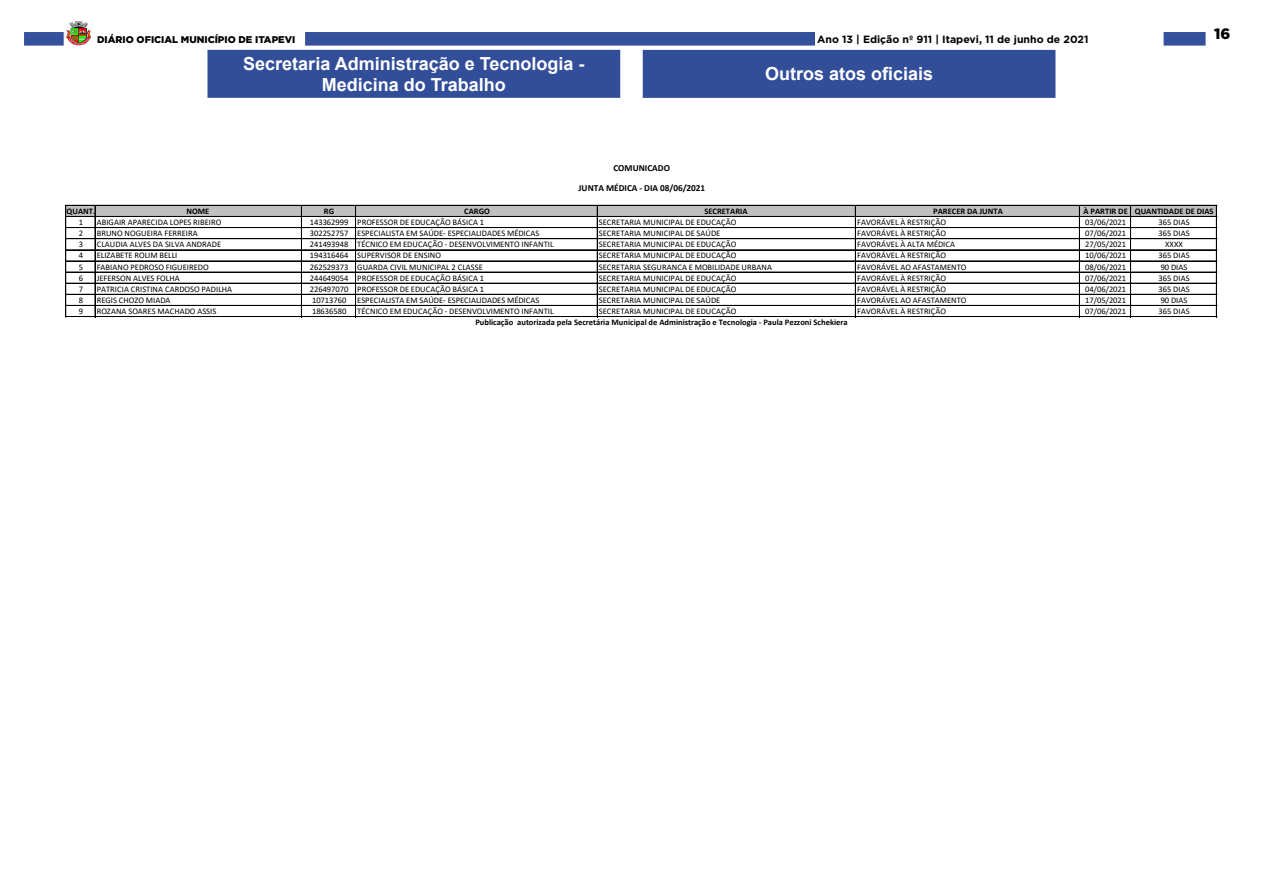
<style>
.page{position:relative;width:1263px;height:893px;background:#fff}
.page>*{position:absolute;margin:0;border:0;box-sizing:border-box;transform-origin:0 0}
.t1{font:700 18px "Arial";color:#fff}
.t2{font:900 15px "Gotham";color:#000}
.t3{font:700 10.5px "Gotham";color:#000}
.t4{font:900 9.75px "Gotham";color:#000}
.t5{font:700 9.3px "Calibri";letter-spacing:-.005em;color:#000}
.t6{font:8.55px "Calibri";color:#000}
.t7{font:700 8.55px "Calibri";color:#000}
</style>
<div class="page">
<div style="left:24px;top:32px;width:40px;height:14px;background:#34519d;border:1px solid #334f9b"></div>
<div style="left:1163px;top:32px;width:42px;height:14px;background:#34519d;border:1px solid #334f9b"></div>
<img style="left:66px;top:21px;width:25px;height:25px">
<div style="left:305px;top:32px;width:510px;height:14px;background:#34519d;border:1px solid #334f9b"></div>
<div style="left:208px;top:50px;width:412px;height:47px;background:#324e99"></div>
<div style="left:207px;top:50px;width:413px;height:48px;border:1px solid #324e99"></div>
<div style="left:643px;top:50px;width:412px;height:47px;background:#324e99"></div>
<div style="left:643px;top:50px;width:412px;height:48px;border:1px solid #324e99"></div>
<div style="left:66px;top:206px;width:1151px;height:11px;background:#c0c0c0"></div>
<hr style="left:65px;top:205px;width:1px;height:112px;background:#000">
<hr style="left:66px;top:205px;width:1px;height:112px;background:#000">
<hr style="left:95px;top:206px;width:1px;height:111px;background:#000">
<hr style="left:301px;top:206px;width:1px;height:111px;background:#000">
<hr style="left:355px;top:206px;width:1px;height:111px;background:#000">
<hr style="left:597px;top:206px;width:1px;height:111px;background:#000">
<hr style="left:855px;top:206px;width:1px;height:111px;background:#000">
<hr style="left:1079px;top:206px;width:1px;height:111px;background:#000">
<hr style="left:1130px;top:206px;width:1px;height:111px;background:#000">
<hr style="left:1216px;top:206px;width:1px;height:111px;background:#000">
<hr style="left:66px;top:205px;width:1151px;height:1px;background:#000">
<hr style="left:66px;top:216px;width:1151px;height:1px;background:#000">
<hr style="left:66px;top:227px;width:1151px;height:1px;background:#000">
<hr style="left:66px;top:238px;width:1151px;height:1px;background:#000">
<hr style="left:66px;top:239px;width:1151px;height:1px;background:#000">
<hr style="left:66px;top:250px;width:1151px;height:1px;background:#000">
<hr style="left:66px;top:261px;width:1151px;height:1px;background:#000">
<hr style="left:66px;top:272px;width:1151px;height:1px;background:#000">
<hr style="left:66px;top:283px;width:1151px;height:1px;background:#000">
<hr style="left:66px;top:294px;width:1151px;height:1px;background:#000">
<hr style="left:66px;top:305px;width:1151px;height:1px;background:#000">
<hr style="left:66px;top:316px;width:1151px;height:1px;background:#000">
<p class="t4" style="left:97px;top:33px;width:200px">DIÁRIO OFICIAL MUNICÍPIO DE ITAPEVI</p>
<p class="t3" style="left:817px;top:33px;width:273px">Ano 13 | Edição nº 911 | Itapevi, 11 de junho de 2021</p>
<p class="t1" style="left:243px;top:51px;width:343px">Secretaria Administração e Tecnologia -</p>
<p class="t1" style="left:322px;top:72px;width:186px">Medicina do Trabalho</p>
<p class="t5" style="left:613px;top:161px;width:58px">COMUNICADO</p>
<p class="t5" style="left:578px;top:181px;width:128px">JUNTA MÉDICA - DIA 08/06/2021</p>
<p class="t1" style="left:765px;top:61px;width:170px">Outros atos oficiais</p>
<h2 class="t2" style="left:1214px;top:23px;width:18px">16</h2>
<p class="t7" style="left:67px;top:205px;width:30px">QUANT.</p>
<p class="t7" style="left:186px;top:205px;width:24px">NOME</p>
<p class="t7" style="left:324px;top:205px;width:12px">RG</p>
<p class="t7" style="left:464px;top:205px;width:27px">CARGO</p>
<p class="t7" style="left:704px;top:205px;width:45px">SECRETARIA</p>
<p class="t7" style="left:933px;top:205px;width:71px">PARECER DA JUNTA</p>
<p class="t7" style="left:1083px;top:205px;width:132px">À PARTIR DE QUANTIDADE DE DIAS</p>
<p class="t6" style="left:79px;top:216px;width:6px">1</p>
<p class="t6" style="left:97px;top:216px;width:126px">ABIGAIR APARECIDA LOPES RIBEIRO</p>
<p class="t6" style="left:310px;top:216px;width:176px">143362999 PROFESSOR DE EDUCAÇÃO BÁSICA 1</p>
<p class="t6" style="left:599px;top:216px;width:139px">SECRETARIA MUNICIPAL DE EDUCAÇÃO</p>
<p class="t6" style="left:857px;top:216px;width:91px">FAVORÁVEL À RESTRIÇÃO</p>
<p class="t6" style="left:1085px;top:216px;width:42px">03/06/2021</p>
<p class="t6" style="left:1158px;top:216px;width:33px">365 DIAS</p>
<p class="t6" style="left:79px;top:227px;width:6px">2</p>
<p class="t6" style="left:97px;top:227px;width:102px">BRUNO NOGUEIRA FERREIRA</p>
<p class="t6" style="left:310px;top:227px;width:231px">302252757 ESPECIALISTA EM SAÚDE- ESPECIALIDADES MÉDICAS</p>
<p class="t6" style="left:599px;top:227px;width:123px">SECRETARIA MUNICIPAL DE SAÚDE</p>
<p class="t6" style="left:857px;top:227px;width:91px">FAVORÁVEL À RESTRIÇÃO</p>
<p class="t6" style="left:1085px;top:227px;width:42px">07/06/2021</p>
<p class="t6" style="left:1158px;top:227px;width:33px">365 DIAS</p>
<p class="t6" style="left:79px;top:239px;width:6px">3</p>
<p class="t6" style="left:97px;top:239px;width:126px">CLAUDIA ALVES DA SILVA ANDRADE</p>
<p class="t6" style="left:310px;top:239px;width:245px">241493948 TÉCNICO EM EDUCAÇÃO - DESENVOLVIMENTO INFANTIL</p>
<p class="t6" style="left:599px;top:239px;width:139px">SECRETARIA MUNICIPAL DE EDUCAÇÃO</p>
<p class="t6" style="left:857px;top:239px;width:99px">FAVORÁVEL À ALTA MÉDICA</p>
<p class="t6" style="left:1085px;top:239px;width:42px">27/05/2021</p>
<p class="t6" style="left:1165px;top:239px;width:19px">XXXX</p>
<p class="t6" style="left:79px;top:250px;width:6px">4</p>
<p class="t6" style="left:97px;top:250px;width:82px">ELIZABETE ROLIM BELLI</p>
<p class="t6" style="left:310px;top:250px;width:133px">194316464 SUPERVISOR DE ENSINO</p>
<p class="t6" style="left:599px;top:250px;width:139px">SECRETARIA MUNICIPAL DE EDUCAÇÃO</p>
<p class="t6" style="left:857px;top:250px;width:91px">FAVORÁVEL À RESTRIÇÃO</p>
<p class="t6" style="left:1085px;top:250px;width:42px">10/06/2021</p>
<p class="t6" style="left:1158px;top:250px;width:33px">365 DIAS</p>
<p class="t6" style="left:79px;top:261px;width:6px">5</p>
<p class="t6" style="left:97px;top:261px;width:114px">FABIANO PEDROSO FIGUEIREDO</p>
<p class="t6" style="left:310px;top:261px;width:174px">262529373 GUARDA CIVIL MUNICIPAL 2 CLASSE</p>
<p class="t6" style="left:599px;top:261px;width:174px">SECRETARIA SEGURANCA E MOBILIDADE URBANA</p>
<p class="t6" style="left:857px;top:261px;width:111px">FAVORÁVEL AO AFASTAMENTO</p>
<p class="t6" style="left:1085px;top:261px;width:42px">08/06/2021</p>
<p class="t6" style="left:1161px;top:261px;width:28px">90 DIAS</p>
<p class="t6" style="left:79px;top:272px;width:6px">6</p>
<p class="t6" style="left:97px;top:272px;width:84px">JEFERSON ALVES FOLHA</p>
<p class="t6" style="left:310px;top:272px;width:176px">244649054 PROFESSOR DE EDUCAÇÃO BÁSICA 1</p>
<p class="t6" style="left:599px;top:272px;width:139px">SECRETARIA MUNICIPAL DE EDUCAÇÃO</p>
<p class="t6" style="left:857px;top:272px;width:91px">FAVORÁVEL À RESTRIÇÃO</p>
<p class="t6" style="left:1085px;top:272px;width:42px">07/06/2021</p>
<p class="t6" style="left:1158px;top:272px;width:33px">365 DIAS</p>
<p class="t6" style="left:79px;top:283px;width:6px">7</p>
<p class="t6" style="left:97px;top:283px;width:137px">PATRICIA CRISTINA CARDOSO PADILHA</p>
<p class="t6" style="left:310px;top:283px;width:176px">226497070 PROFESSOR DE EDUCAÇÃO BÁSICA 1</p>
<p class="t6" style="left:599px;top:283px;width:139px">SECRETARIA MUNICIPAL DE EDUCAÇÃO</p>
<p class="t6" style="left:857px;top:283px;width:91px">FAVORÁVEL À RESTRIÇÃO</p>
<p class="t6" style="left:1085px;top:283px;width:42px">04/06/2021</p>
<p class="t6" style="left:1158px;top:283px;width:33px">365 DIAS</p>
<p class="t6" style="left:79px;top:294px;width:6px">8</p>
<p class="t6" style="left:97px;top:294px;width:75px">REGIS CHOZO MIADA</p>
<p class="t6" style="left:312px;top:294px;width:36px">10713760</p>
<p class="t6" style="left:357px;top:294px;width:184px">ESPECIALISTA EM SAÚDE- ESPECIALIDADES MÉDICAS</p>
<p class="t6" style="left:599px;top:294px;width:123px">SECRETARIA MUNICIPAL DE SAÚDE</p>
<p class="t6" style="left:857px;top:294px;width:111px">FAVORÁVEL AO AFASTAMENTO</p>
<p class="t6" style="left:1085px;top:294px;width:42px">17/05/2021</p>
<p class="t6" style="left:1161px;top:294px;width:28px">90 DIAS</p>
<p class="t6" style="left:79px;top:305px;width:6px">9</p>
<p class="t6" style="left:97px;top:305px;width:121px">ROZANA SOARES MACHADO ASSIS</p>
<p class="t6" style="left:312px;top:305px;width:36px">18636580</p>
<p class="t6" style="left:357px;top:305px;width:198px">TÉCNICO EM EDUCAÇÃO - DESENVOLVIMENTO INFANTIL</p>
<p class="t6" style="left:599px;top:305px;width:139px">SECRETARIA MUNICIPAL DE EDUCAÇÃO</p>
<p class="t6" style="left:857px;top:305px;width:91px">FAVORÁVEL À RESTRIÇÃO</p>
<p class="t6" style="left:1085px;top:305px;width:42px">07/06/2021</p>
<p class="t6" style="left:1158px;top:305px;width:33px">365 DIAS</p>
<p class="t7" style="left:475px;top:316px;width:374px">Publicação autorizada pela Secretária Municipal de Administração e Tecnologia - Paula Pezzoni Schekiera</p>
</div>
